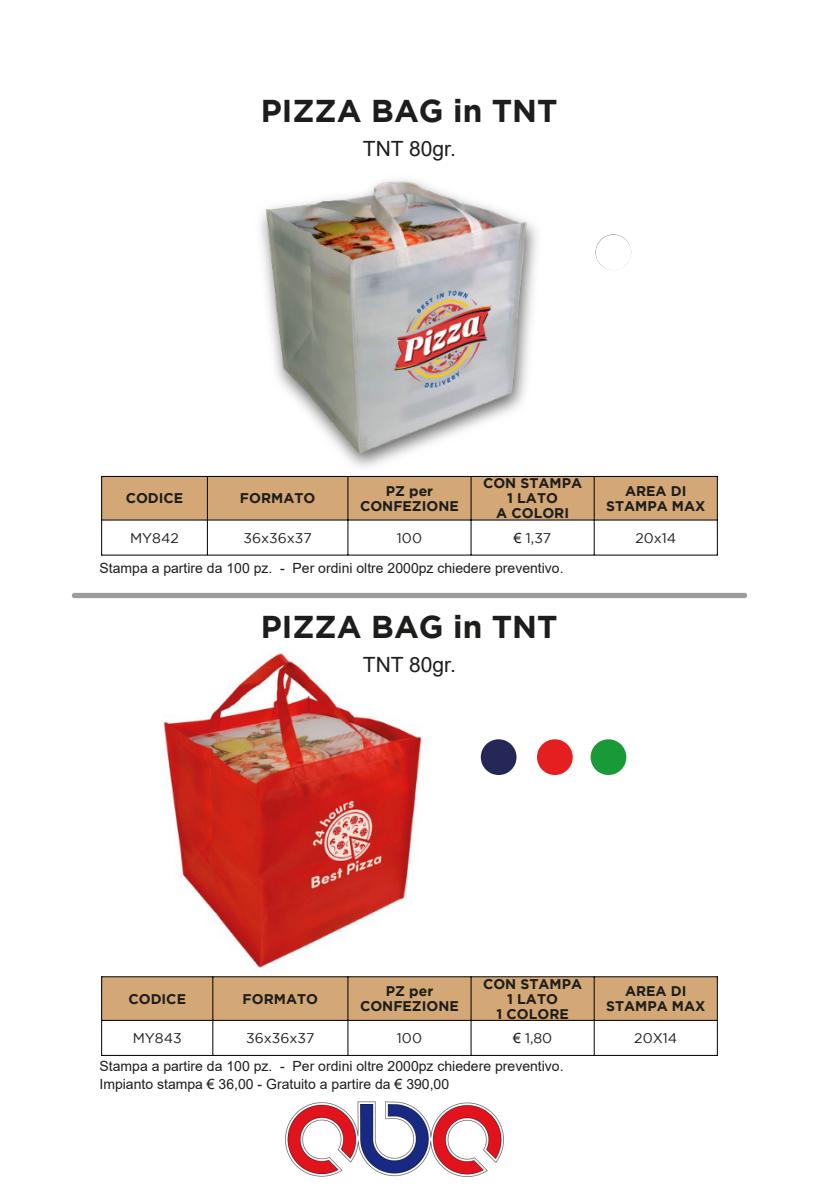
<style>
.page{position:relative;width:819px;height:1191px;background:#fff}
.page>*{position:absolute;margin:0;border:0;box-sizing:border-box;transform-origin:0 0}
.t1{font:700 31.5px "Gotham";color:#1d1d1b}
.t2{font:21px "Arial";color:#1d1d1b}
.t3{font:14px/18.4px "Arial";color:#1d1d1b}
.t4{font:700 14px/14.9px "Gotham";color:#1d1d1b;text-align:center}
.t5{font:14px "Gotham";color:#1d1d1b}
.s1{font-family:"Arial"}
</style>
<div class="page">
<img style="left:260px;top:180px;width:278px;height:288px">
<img style="left:163px;top:653px;width:260px;height:316px">
<div style="left:72px;top:593px;width:675px;height:5px;background:#9d9c9c;border-radius:3px"></div>
<div style="left:102px;top:476px;width:615px;height:44px;background:#d3a876"></div>
<hr style="left:101px;top:476px;width:1px;height:79px;background:#000">
<hr style="left:716px;top:476px;width:1px;height:79px;background:#000">
<hr style="left:207px;top:476px;width:1px;height:79px;background:#000">
<hr style="left:347px;top:476px;width:1px;height:79px;background:#000">
<hr style="left:470px;top:476px;width:1px;height:79px;background:#000">
<hr style="left:593px;top:476px;width:1px;height:79px;background:#000">
<hr style="left:102px;top:476px;width:615px;height:1px;background:#000">
<hr style="left:102px;top:519px;width:615px;height:1px;background:#000">
<hr style="left:102px;top:554px;width:615px;height:1px;background:#000">
<div style="left:102px;top:976px;width:615px;height:44px;background:#d3a876"></div>
<hr style="left:101px;top:976px;width:1px;height:79px;background:#000">
<hr style="left:716px;top:976px;width:1px;height:79px;background:#000">
<hr style="left:212px;top:976px;width:1px;height:79px;background:#000">
<hr style="left:347px;top:976px;width:1px;height:79px;background:#000">
<hr style="left:470px;top:976px;width:1px;height:79px;background:#000">
<hr style="left:593px;top:976px;width:1px;height:79px;background:#000">
<hr style="left:102px;top:976px;width:615px;height:1px;background:#000">
<hr style="left:102px;top:1020px;width:615px;height:1px;background:#000">
<hr style="left:102px;top:1055px;width:615px;height:1px;background:#000">
<img style="left:595px;top:234px;width:36px;height:36px">
<img style="left:481px;top:739px;width:35px;height:36px">
<img style="left:537px;top:739px;width:35px;height:36px">
<img style="left:590px;top:739px;width:36px;height:36px">
<img style="left:285px;top:1101px;width:218px;height:75px">
<p class="t1" style="left:261px;top:93px;width:298px">PIZZA BAG in TNT</p>
<p class="t2" style="left:363px;top:134px;width:94px">TNT 80gr.</p>
<p class="t4" style="left:126px;top:490px;width:59px">CODICE</p>
<p class="t4" style="left:240px;top:490px;width:77px">FORMATO</p>
<p class="t4" style="left:360px;top:483px;width:100px">PZ per<br>CONFEZIONE</p>
<p class="t4" style="left:483px;top:475px;width:101px">CON STAMPA<br>1 LATO<br>A COLORI</p>
<p class="t4" style="left:606px;top:483px;width:101px">AREA DI<br>STAMPA MAX</p>
<p class="t5" style="left:130px;top:530px;width:50px">MY842</p>
<p class="t5" style="left:243px;top:530px;width:70px">36x36x37</p>
<p class="t5" style="left:397px;top:530px;width:27px">100</p>
<p class="t5" style="left:514px;top:530px;width:39px"><span class="s1">€</span> 1,37</p>
<p class="t5" style="left:635px;top:530px;width:42px">20x14</p>
<p class="t3" style="left:99px;top:558px;width:465px">Stampa a partire da 100 pz. - Per ordini oltre 2000pz chiedere preventivo.</p>
<p class="t1" style="left:261px;top:609px;width:298px">PIZZA BAG in TNT</p>
<p class="t2" style="left:363px;top:650px;width:94px">TNT 80gr.</p>
<p class="t4" style="left:128px;top:991px;width:59px">CODICE</p>
<p class="t4" style="left:243px;top:991px;width:77px">FORMATO</p>
<p class="t4" style="left:360px;top:983px;width:100px">PZ per<br>CONFEZIONE</p>
<p class="t4" style="left:483px;top:976px;width:101px">CON STAMPA<br>1 LATO<br>1 COLORE</p>
<p class="t4" style="left:606px;top:983px;width:101px">AREA DI<br>STAMPA MAX</p>
<p class="t5" style="left:133px;top:1030px;width:50px">MY843</p>
<p class="t5" style="left:246px;top:1030px;width:70px">36x36x37</p>
<p class="t5" style="left:397px;top:1030px;width:27px">100</p>
<p class="t5" style="left:513px;top:1030px;width:41px"><span class="s1">€</span> 1,80</p>
<p class="t5" style="left:634px;top:1030px;width:44px">20X14</p>
<p class="t3" style="left:99px;top:1056px;width:465px">Stampa a partire da 100 pz. - Per ordini oltre 2000pz chiedere preventivo.<br>Impianto stampa € 36,00 - Gratuito a partire da € 390,00</p>
</div>
